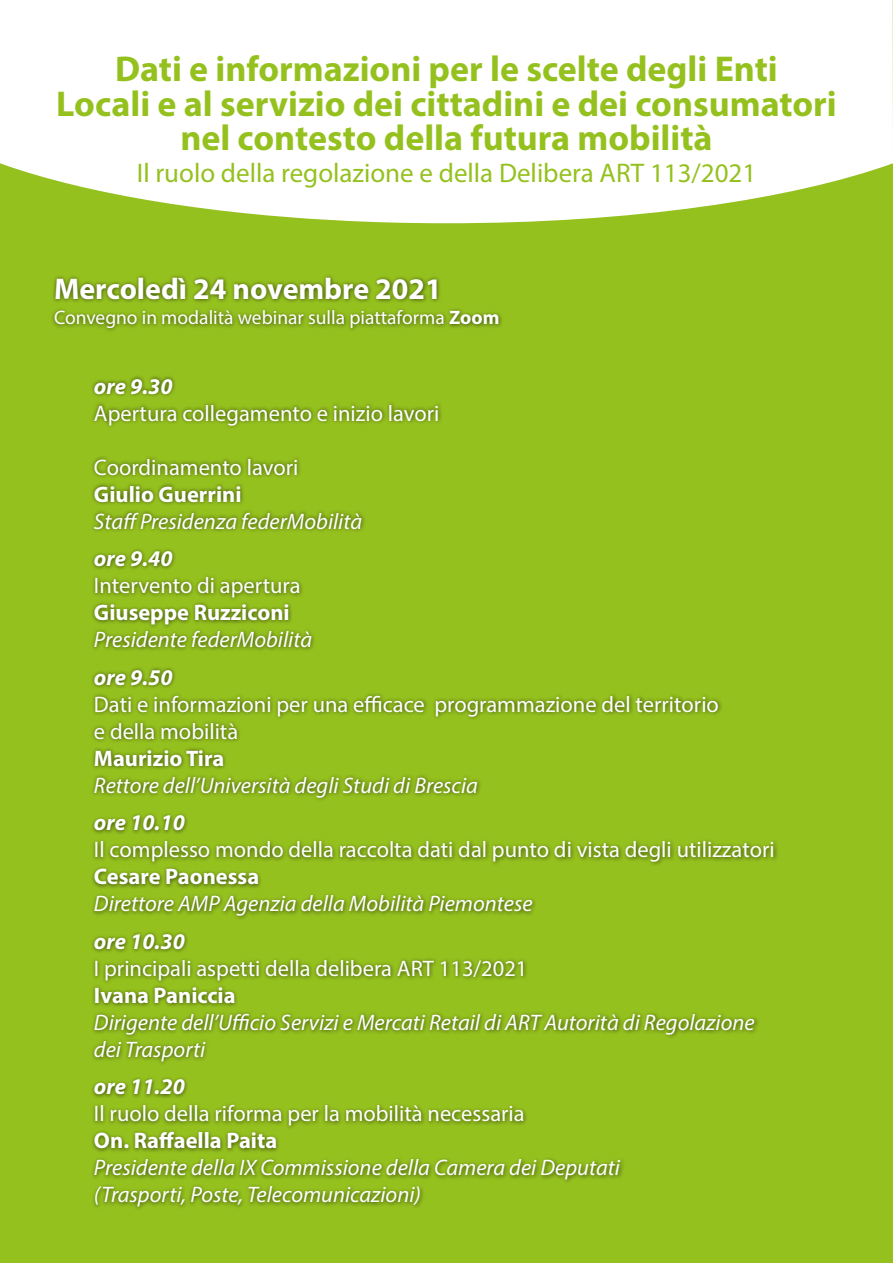
<style>
.page{position:relative;width:893px;height:1263px;background:#95c11f}
.page>*{position:absolute;margin:0;border:0;box-sizing:border-box;transform-origin:0 0}
.t1{font:700 36px/34.5px "Myriad Pro";color:#95c11f;text-align:center}
.t2{font:700 30px "Myriad Pro";color:#fff}
.t3{font:27px "Myriad Pro";color:#95c11f}
.t4{font:italic 22.5px "Myriad Pro";color:#fff}
.t5{font:22.5px "Myriad Pro";color:#fff}
.t6{font:700 22.5px "Myriad Pro";color:#fff}
.t7{font:italic 700 22.5px "Myriad Pro";color:#fff}
.t8{font:19.5px "Myriad Pro";color:#fff}
.s1{font-weight:700}
</style>
<div class="page">
<div style="left:91px;top:375px;width:688px;height:837px;background:#000;opacity:.6"></div>
<svg style="left:0;top:0;width:893px;height:223px;background:#f6faec"></svg>
<div style="left:51px;top:273px;width:453px;height:60px;background:#000;opacity:.6"></div>
<p class="t1" style="left:115px;top:51px;width:664px">Dati e informazioni per le scelte degli Enti</p>
<p class="t1" style="left:56px;top:85px;width:782px">Locali e al servizio dei cittadini e dei consumatori nel contesto della futura mobilità</p>
<p class="t3" style="left:137px;top:156px;width:621px">Il ruolo della regolazione e della Delibera ART 113/2021</p>
<p class="t2" style="left:54px;top:269px;width:389px">Mercoledì 24 novembre 2021</p>
<p class="t8" style="left:54px;top:306px;width:447px">Convegno in modalità webinar sulla piattaforma <span class="s1">Zoom</span></p>
<p class="t7" style="left:94px;top:372px;width:80px">ore 9.30</p>
<p class="t5" style="left:94px;top:399px;width:347px">Apertura collegamento e inizio lavori</p>
<p class="t5" style="left:94px;top:453px;width:206px">Coordinamento lavori</p>
<p class="t6" style="left:94px;top:480px;width:149px">Giulio Guerrini</p>
<p class="t4" style="left:94px;top:507px;width:270px">Staff Presidenza federMobilità</p>
<p class="t7" style="left:94px;top:544px;width:80px">ore 9.40</p>
<p class="t5" style="left:94px;top:572px;width:208px">Intervento di apertura</p>
<p class="t6" style="left:94px;top:598px;width:197px">Giuseppe Ruzziconi</p>
<p class="t4" style="left:94px;top:626px;width:220px">Presidente federMobilità</p>
<p class="t7" style="left:94px;top:663px;width:80px">ore 9.50</p>
<p class="t5" style="left:94px;top:690px;width:626px">Dati e informazioni per una efficace programmazione del territorio</p>
<p class="t5" style="left:94px;top:717px;width:146px">e della mobilità</p>
<p class="t6" style="left:94px;top:744px;width:132px">Maurizio Tira</p>
<p class="t4" style="left:94px;top:771px;width:386px">Rettore dell’Università degli Studi di Brescia</p>
<p class="t7" style="left:94px;top:808px;width:92px">ore 10.10</p>
<p class="t5" style="left:94px;top:836px;width:682px">Il complesso mondo della raccolta dati dal punto di vista degli utilizzatori</p>
<p class="t6" style="left:94px;top:862px;width:167px">Cesare Paonessa</p>
<p class="t4" style="left:94px;top:890px;width:440px">Direttore AMP Agenzia della Mobilità Piemontese</p>
<p class="t7" style="left:94px;top:927px;width:92px">ore 10.30</p>
<p class="t5" style="left:94px;top:954px;width:435px">I principali aspetti della delibera ART 113/2021</p>
<p class="t6" style="left:94px;top:981px;width:143px">Ivana Paniccia</p>
<p class="t4" style="left:94px;top:1008px;width:662px">Dirigente dell’Ufficio Servizi e Mercati Retail di ART Autorità di Regolazione</p>
<p class="t4" style="left:94px;top:1035px;width:113px">dei Trasporti</p>
<p class="t7" style="left:94px;top:1072px;width:92px">ore 11.20</p>
<p class="t5" style="left:94px;top:1100px;width:432px">Il ruolo della riforma per la mobilità necessaria</p>
<p class="t6" style="left:94px;top:1126px;width:185px">On. Raffaella Paita</p>
<p class="t4" style="left:94px;top:1154px;width:528px">Presidente della IX Commissione della Camera dei Deputati</p>
<p class="t4" style="left:94px;top:1181px;width:328px">(Trasporti, Poste, Telecomunicazioni)</p>
</div>
